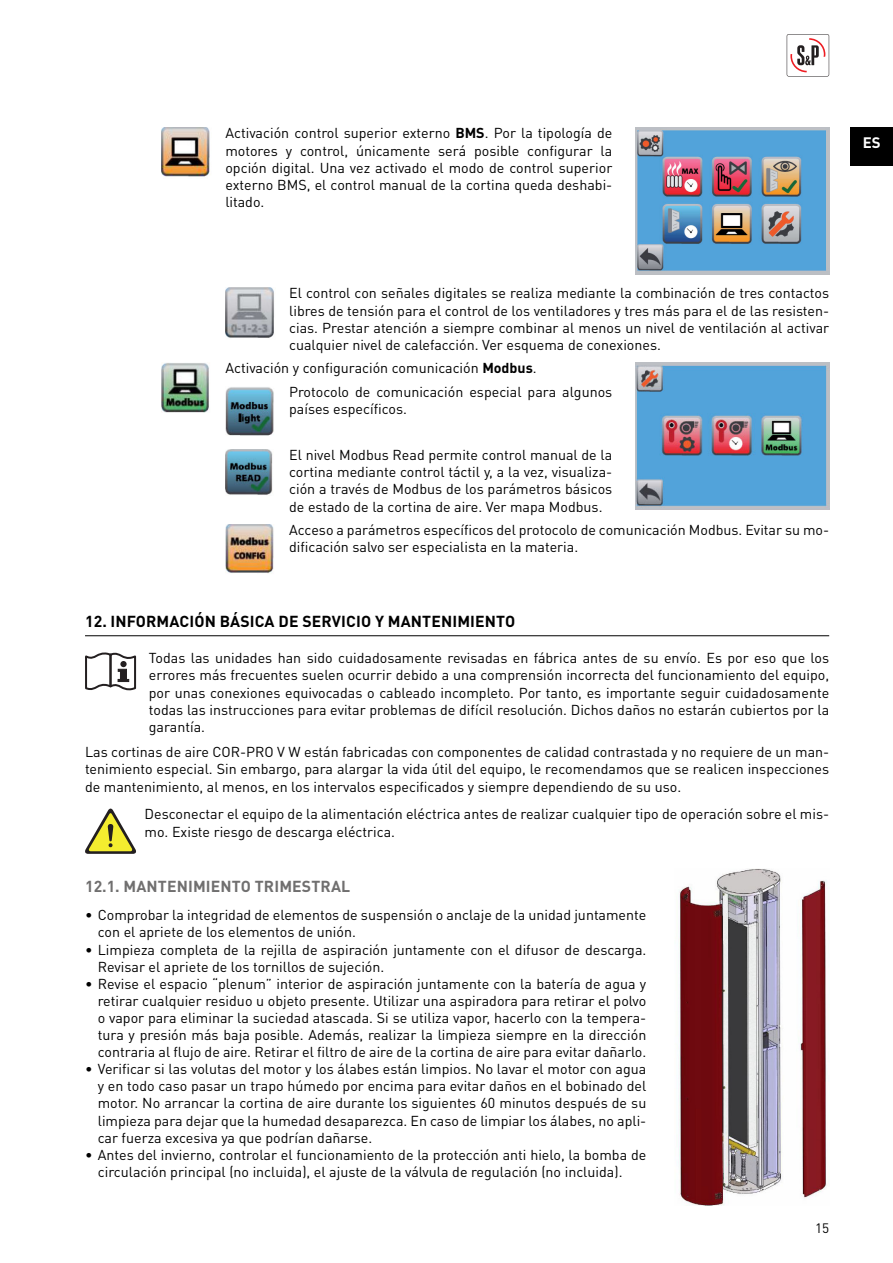
<style>
.page{position:relative;width:893px;height:1263px;background:#fff}
.page>*{position:absolute;margin:0;border:0;box-sizing:border-box;transform-origin:0 0}
.t1{font:700 15.75px "DIN Pro";letter-spacing:.01em;color:#000}
.t2{font:700 15.75px "DIN Pro";letter-spacing:.01em;color:#706f6f}
.t3{font:700 15px "DIN Pro";color:#fff}
.t4{font:14.25px/17.1px "DIN Pro";color:#000;text-align:justify}
.t5{font:13.5px "DIN Pro";color:#000}
.s1{font-weight:700}
</style>
<div class="page">
<svg style="left:787px;top:34px;width:42px;height:43px"></svg>
<div style="left:850px;top:128px;width:43px;height:38px;background:#000"></div>
<hr style="left:85px;top:635px;width:744px;height:1px;background:#000">
<img style="left:162px;top:128px;width:48px;height:49px">
<img style="left:636px;top:128px;width:193px;height:147px">
<img style="left:225px;top:288px;width:49px;height:50px">
<img style="left:162px;top:363px;width:47px;height:50px">
<img style="left:225px;top:387px;width:49px;height:49px">
<img style="left:225px;top:449px;width:48px;height:46px">
<img style="left:636px;top:362px;width:193px;height:148px">
<img style="left:225px;top:524px;width:49px;height:50px">
<svg style="left:85px;top:652px;width:52px;height:39px"></svg>
<svg style="left:85px;top:808px;width:51px;height:46px"></svg>
<img style="left:679px;top:868px;width:148px;height:338px">
<p class="t4" style="left:225px;top:126px;width:388px">Activación control superior externo <span class="s1">BMS</span>. Por la tipología de motores y control, únicamente será posible configurar la opción digital. Una vez activado el modo de control superior externo BMS, el control manual de la cortina queda deshabi&shy;litado.</p>
<p class="t4" style="left:289px;top:286px;width:542px">El control con señales digitales se realiza mediante la combinación de tres contactos libres de tensión para el control de los ventiladores y tres más para el de las resisten&shy;cias. Prestar atención a siempre combinar al menos un nivel de ventilación al activar cualquier nivel de calefacción. Ver esquema de conexiones.</p>
<p class="t4" style="left:289px;top:358px;width:325px;line-height:23.7px;text-indent:-64px">Activación y configuración comunicación <span class="s1">Modbus</span>.<br>Protocolo de comunicación especial para algunos</p>
<p class="t4" style="left:289px;top:402px;width:119px">países específicos.</p>
<p class="t4" style="left:289px;top:448px;width:325px">El nivel Modbus Read permite control manual de la cortina mediante control táctil y, a la vez, visualiza&shy;ción a través de Modbus de los parámetros básicos de estado de la cortina de aire. Ver mapa Modbus.</p>
<p class="t4" style="left:289px;top:523px;width:542px">Acceso a parámetros específicos del protocolo de comunicación Modbus. Evitar su mo&shy;dificación salvo ser especialista en la materia.</p>
<p class="t1" style="left:85px;top:616px;width:432px">12. INFORMACIÓN BÁSICA DE SERVICIO Y MANTENIMIENTO</p>
<p class="t4" style="left:149px;top:651px;width:682px">Todas las unidades han sido cuidadosamente revisadas en fábrica antes de su envío. Es por eso que los errores más frecuentes suelen ocurrir debido a una comprensión incorrecta del funcionamiento del equipo, por unas conexiones equivocadas o cableado incompleto. Por tanto, es importante seguir cuidadosamente todas las instrucciones para evitar problemas de difícil resolución. Dichos daños no estarán cubiertos por la garantía.</p>
<p class="t4" style="left:85px;top:745px;width:746px">Las cortinas de aire COR-PRO V W están fabricadas con componentes de calidad contrastada y no requiere de un man&shy;tenimiento especial. Sin embargo, para alargar la vida útil del equipo, le recomendamos que se realicen inspecciones de mantenimiento, al menos, en los intervalos especificados y siempre dependiendo de su uso.</p>
<p class="t4" style="left:145px;top:807px;width:686px">Desconectar el equipo de la alimentación eléctrica antes de realizar cualquier tipo de operación sobre el mis&shy;mo. Existe riesgo de descarga eléctrica.</p>
<p class="t2" style="left:85px;top:881px;width:267px">12.1. MANTENIMIENTO TRIMESTRAL</p>
<p class="t4" style="left:98px;top:908px;width:550px;text-indent:-13px">• Comprobar la integridad de elementos de suspensión o anclaje de la unidad juntamente con el apriete de los elementos de unión.</p>
<p class="t4" style="left:98px;top:942px;width:550px;text-indent:-13px">• Limpieza completa de la rejilla de aspiración juntamente con el difusor de descarga.<br>Revisar el apriete de los tornillos de sujeción.</p>
<p class="t4" style="left:98px;top:977px;width:550px;text-indent:-13px">• Revise el espacio “plenum” interior de aspiración juntamente con la batería de agua y retirar cualquier residuo u objeto presente. Utilizar una aspiradora para retirar el polvo o vapor para eliminar la suciedad atascada. Si se utiliza vapor, hacerlo con la tempera&shy;tura y presión más baja posible. Además, realizar la limpieza siempre en la dirección contraria al flujo de aire. Retirar el filtro de aire de la cortina de aire para evitar dañarlo.</p>
<p class="t4" style="left:98px;top:1062px;width:550px;text-indent:-13px">• Verificar si las volutas del motor y los álabes están limpios. No lavar el motor con agua y en todo caso pasar un trapo húmedo por encima para evitar daños en el bobinado del motor. No arrancar la cortina de aire durante los siguientes 60 minutos después de su limpieza para dejar que la humedad desaparezca. En caso de limpiar los álabes, no apli&shy;car fuerza excesiva ya que podrían dañarse.</p>
<p class="t4" style="left:98px;top:1148px;width:550px;text-indent:-13px">• Antes del invierno, controlar el funcionamiento de la protección anti hielo, la bomba de circulación principal (no incluida), el ajuste de la válvula de regulación (no incluida).</p>
<p class="t5" style="left:815px;top:1223px;width:16px">15</p>
<p class="t3" style="left:863px;top:137px;width:19px">ES</p>
</div>
